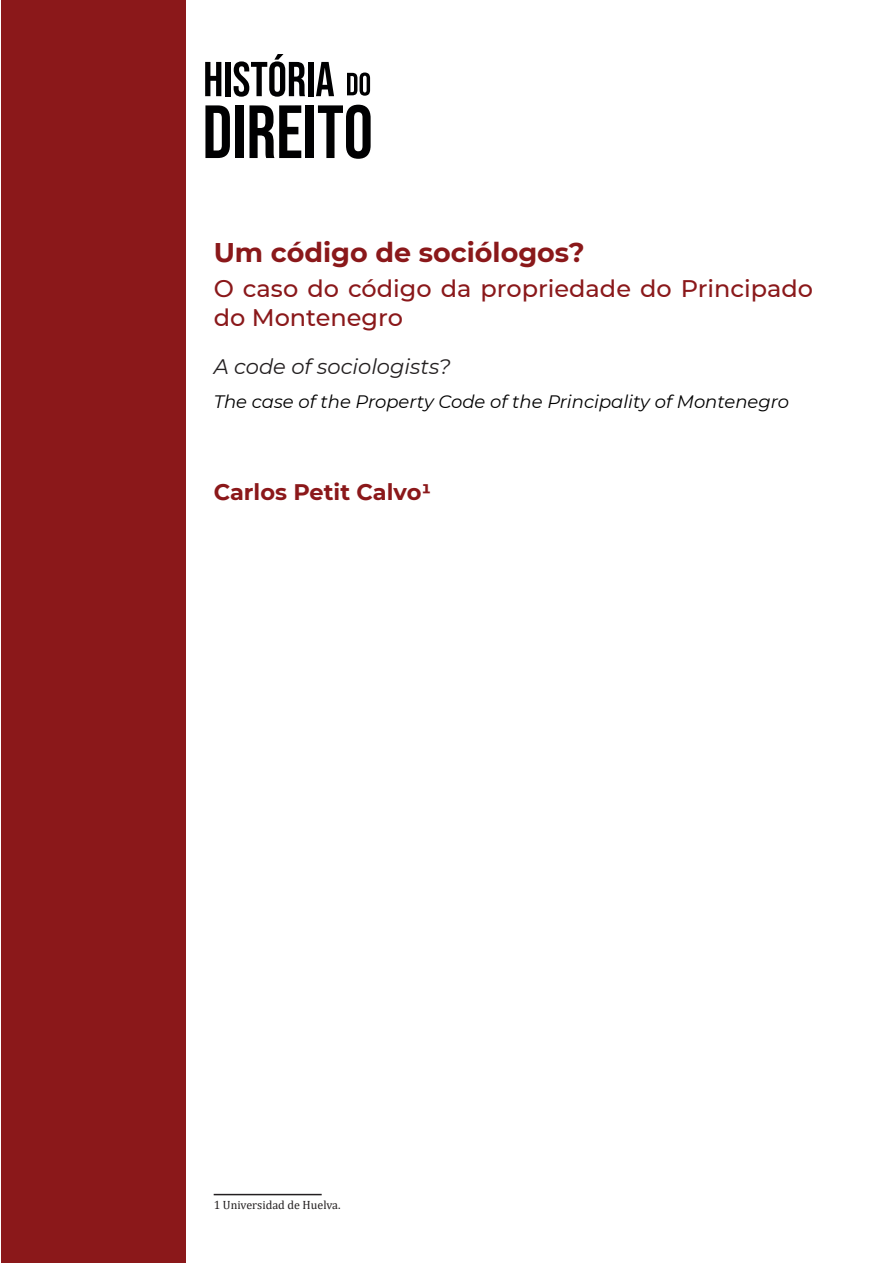
<style>
.page{position:relative;width:893px;height:1263px;background:#fff}
.page>*{position:absolute;margin:0;border:0;box-sizing:border-box;transform-origin:0 0}
.Título_do_Artigo{font:700 27px "Montserrat";color:#8a181a}
.Título_do_Artigo-2{font:500 24px/28.8px "Montserrat";color:#8a181a}
.Autores{font:700 22.5px "Montserrat";color:#8b181a}
.Título_em_outra_líng{font:italic 21px "Montserrat";color:#231f20}
.Título_em_outra_líng-2{font:italic 18px "Montserrat";color:#000}
.Nota_de_Rodapé{font:12px "Cambria";color:#231f20}
</style>
<div class="page">
<svg style="left:205px;top:62px;width:16px;height:34px"></svg>
<div style="left:225px;top:62px;width:6px;height:34px;background:#000001"></div>
<svg style="left:234px;top:54px;width:71px;height:43px"></svg>
<div style="left:308px;top:62px;width:5px;height:34px;background:#000001"></div>
<svg style="left:316px;top:62px;width:18px;height:34px"></svg>
<svg style="left:347px;top:73px;width:23px;height:23px"></svg>
<svg style="left:205px;top:105px;width:25px;height:53px"></svg>
<div style="left:235px;top:105px;width:8px;height:53px;background:#000001"></div>
<svg style="left:249px;top:105px;width:52px;height:53px"></svg>
<div style="left:306px;top:105px;width:8px;height:53px;background:#000001"></div>
<svg style="left:318px;top:105px;width:53px;height:54px"></svg>
<div style="left:1px;top:0;width:185px;height:1263px;background:#8b181a"></div>
<hr style="left:214px;top:1194px;width:108px;height:1px;background:#231f20">
<p class="Título_do_Artigo" style="left:214px;top:233px;width:373px">Um código de sociólogos?</p>
<p class="Título_do_Artigo-2" style="left:214px;top:273px;width:601px">O caso do código da propriedade do Principado do Montenegro</p>
<p class="Título_em_outra_líng" style="left:214px;top:352px;width:239px">A code of sociologists?</p>
<p class="Título_em_outra_líng-2" style="left:214px;top:389px;width:577px">The case of the Property Code of the Principality of Montenegro</p>
<p class="Autores" style="left:214px;top:476px;width:219px">Carlos Petit Calvo1</p>
<p class="Nota_de_Rodapé" style="left:214px;top:1198px;width:128px">1 Universidad de Huelva.</p>
</div>
